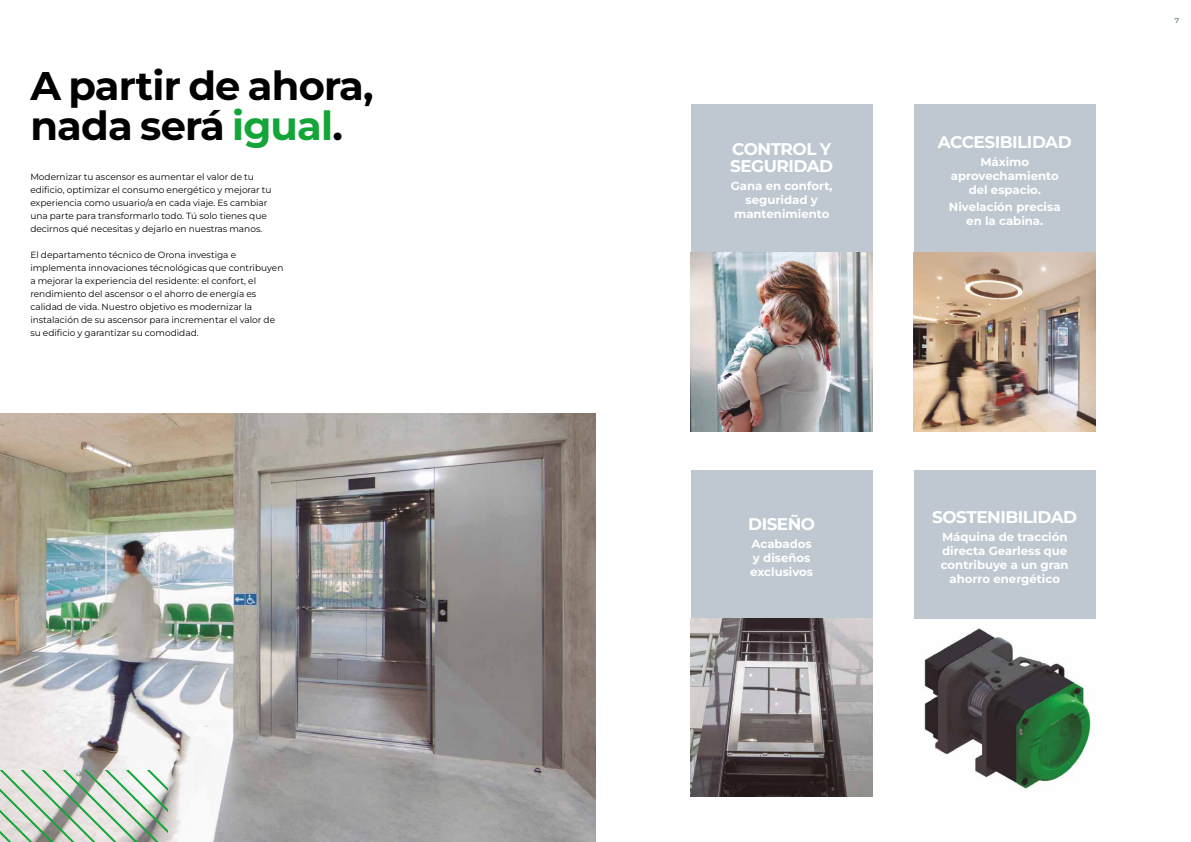
<style>
.page{position:relative;width:1191px;height:842px;background:#fff}
.page>*{position:absolute;margin:0;border:0;box-sizing:border-box;transform-origin:0 0}
.t1{font:700 40px/40px "Montserrat";letter-spacing:-.02em;color:#000}
.t2{font:700 16.9px/16.9px "Montserrat";letter-spacing:-.03em;color:#fff}
.t3{font:700 11.7px/14px "Montserrat";color:#fff;text-align:center}
.t4{font:9px/13px "Montserrat";color:#000}
.t5{font:700 7px "Montserrat";color:#8597a3}
.s1{color:#13a538}
</style>
<div class="page">
<div style="left:691px;top:104px;width:181px;height:149px;background:#bfc8d0"></div>
<img style="left:691px;top:253px;width:181px;height:178px">
<div style="left:914px;top:104px;width:181px;height:149px;background:#bfc8d0"></div>
<img style="left:914px;top:253px;width:181px;height:178px">
<div style="left:691px;top:470px;width:181px;height:149px;background:#bfc8d0"></div>
<img style="left:691px;top:619px;width:181px;height:177px">
<div style="left:914px;top:470px;width:181px;height:149px;background:#bfc8d0"></div>
<img style="left:924px;top:628px;width:168px;height:161px">
<img style="left:0;top:414px;width:595px;height:428px">
<svg style="left:0;top:771px;width:167px;height:71px;background:#bfcfbf"></svg>
<h1 class="t1" style="left:30px;top:65px;width:345px">A partir de ahora, nada será <span class="s1">igual</span>.</h1>
<p class="t4" style="left:30px;top:170px;width:243px">Modernizar tu ascensor es aumentar el valor de tu edificio, optimizar el consumo energético y mejorar tu experiencia como usuario/a en cada viaje. Es cambiar una parte para transformarlo todo. Tú solo tienes que decirnos qué necesitas y dejarlo en nuestras manos.</p>
<p class="t4" style="left:30px;top:248px;width:255px">El departamento técnico de Orona investiga e implementa innovaciones técnológicas que contribuyen a mejorar la experiencia del residente: el confort, el rendimiento del ascensor o el ahorro de energía es calidad de vida. Nuestro objetivo es modernizar la instalación de su ascensor para incrementar el valor de su edificio y garantizar su comodidad.</p>
<h2 class="t2" style="left:730px;top:140px;width:105px">CONTROL Y<br>SEGURIDAD</h2>
<p class="t3" style="left:731px;top:178px;width:103px">Gana en confort, seguridad y mantenimiento</p>
<h2 class="t2" style="left:937px;top:133px;width:135px">ACCESIBILIDAD</h2>
<p class="t3" style="left:950px;top:155px;width:109px">Máximo aprovechamiento del espacio.</p>
<p class="t3" style="left:949px;top:199px;width:113px">Nivelación precisa en la cabina.</p>
<p class="t5" style="left:1174px;top:16px;width:6px">7</p>
<h2 class="t2" style="left:748px;top:515px;width:69px">DISEÑO</h2>
<p class="t3" style="left:750px;top:536px;width:64px;text-align:left">Acabados y diseños exclusivos</p>
<h2 class="t2" style="left:932px;top:508px;width:146px">SOSTENIBILIDAD</h2>
<p class="t3" style="left:940px;top:529px;width:129px">Máquina de tracción directa Gearless que contribuye a un gran ahorro energético</p>
</div>
